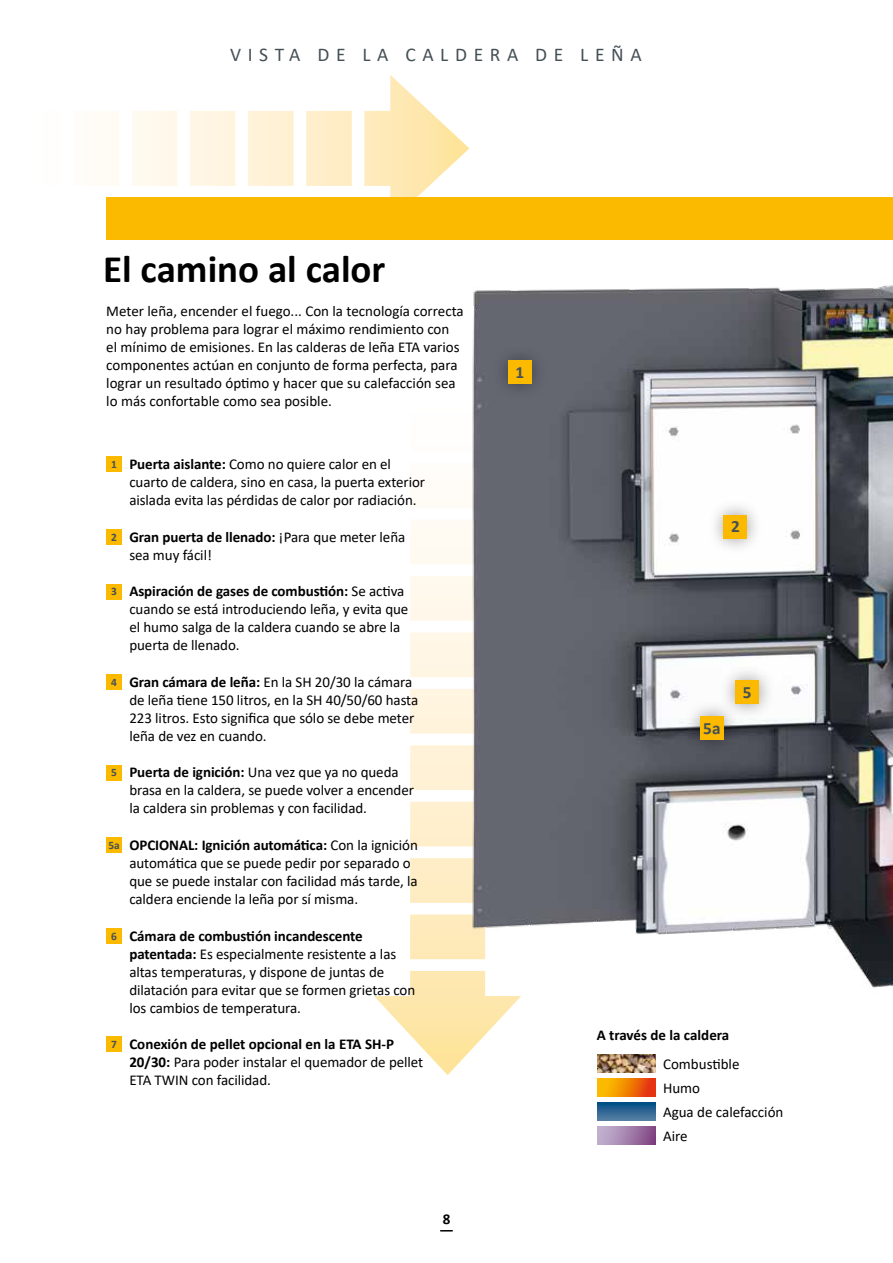
<style>
.page{position:relative;width:893px;height:1263px;background:#fff}
.page>*{position:absolute;margin:0;border:0;box-sizing:border-box;transform-origin:0 0}
.t1{font:700 39px "Calibri";color:#000}
.t2{font:19.5px "Calibri";letter-spacing:.34em;color:#455055}
.t3{font:700 17.25px "Calibri";color:#455055}
.t4{font:15px/18px "Calibri";letter-spacing:-.005em;color:#000}
.t5{font:700 15px "Calibri";color:#000}
.s1{font-weight:700;font-size:11.4px;color:#455055}
.s2{font-weight:700}
</style>
<div class="page">
<svg style="left:410px;top:148px;width:75px;height:848px"></svg>
<svg style="left:374px;top:996px;width:89px;height:79px"></svg>
<img style="left:463px;top:270px;width:430px;height:800px">
<svg style="left:106px;top:75px;width:363px;height:123px"></svg>
<div style="left:106px;top:198px;width:787px;height:42px;background:#fbb900"></div>
<div style="left:493px;top:345px;width:55px;height:55px;background:#61646d"></div>
<div style="left:508px;top:360px;width:24px;height:24px;background:#fbb900"></div>
<div style="left:708px;top:499px;width:55px;height:55px;background:#000;opacity:.4"></div>
<div style="left:724px;top:515px;width:23px;height:23px;background:#fbb900"></div>
<div style="left:720px;top:665px;width:55px;height:55px;background:#000;opacity:.4"></div>
<div style="left:735px;top:680px;width:24px;height:24px;background:#fbb900"></div>
<div style="left:684px;top:701px;width:56px;height:55px;background:#000;opacity:.4"></div>
<div style="left:700px;top:716px;width:24px;height:24px;background:#fbb900"></div>
<img style="left:598px;top:1054px;width:57px;height:18px">
<svg style="left:598px;top:1078px;width:57px;height:18px"></svg>
<svg style="left:598px;top:1102px;width:57px;height:18px"></svg>
<div style="left:598px;top:1126px;width:57px;height:18px;background:linear-gradient(to right,#c5b9d5,#834884)"></div>
<div style="left:106px;top:457px;width:16px;height:15px;background:#fbb900"></div>
<div style="left:106px;top:529px;width:16px;height:16px;background:#fbb900"></div>
<div style="left:106px;top:584px;width:16px;height:15px;background:#fbb900"></div>
<div style="left:106px;top:674px;width:16px;height:16px;background:#fbb900"></div>
<div style="left:106px;top:765px;width:16px;height:15px;background:#fbb900"></div>
<div style="left:106px;top:837px;width:16px;height:16px;background:#fbb900"></div>
<div style="left:106px;top:928px;width:16px;height:15px;background:#fbb900"></div>
<div style="left:106px;top:1036px;width:16px;height:16px;background:#fbb900"></div>
<h2 class="t2" style="left:230px;top:41px;width:413px">VISTA DE LA CALDERA DE LEÑA</h2>
<h1 class="t1" style="left:103px;top:241px;width:284px">El camino al calor</h1>
<p class="t4" style="left:106px;top:301px;width:359px">Meter leña, encender el fuego... Con la tecnología correcta no hay problema para lograr el máximo rendimiento con el mínimo de emisiones. En las calderas de leña ETA varios componentes actúan en conjunto de forma perfecta, para lograr un resultado óptimo y hacer que su calefacción sea lo más confortable como sea posible.</p>
<p class="t4" style="left:129px;top:455px;width:297px;text-indent:-18px"><span class="s1">1</span> <span class="s2">Puerta aislante:</span> Como no quiere calor en el cuarto de caldera, sino en casa, la puerta exterior aislada evita las pérdidas de calor por radiación.</p>
<p class="t4" style="left:129px;top:527px;width:277px;text-indent:-18px"><span class="s1">2</span> <span class="s2">Gran puerta de llenado:</span> ¡Para que meter leña sea muy fácil!</p>
<p class="t4" style="left:129px;top:582px;width:281px;text-indent:-18px"><span class="s1">3</span> <span class="s2">Aspiración de gases de combustión:</span> Se activa cuando se está introduciendo leña, y evita que el humo salga de la caldera cuando se abre la puerta de llenado.</p>
<p class="t4" style="left:129px;top:672px;width:290px;text-indent:-18px"><span class="s1">4</span> <span class="s2">Gran cámara de leña:</span> En la SH 20/30 la cámara de leña tiene 150 litros, en la SH 40/50/60 hasta 223 litros. Esto significa que sólo se debe meter leña de vez en cuando.</p>
<p class="t4" style="left:129px;top:763px;width:286px;text-indent:-18px"><span class="s1">5</span> <span class="s2">Puerta de ignición:</span> Una vez que ya no queda brasa en la caldera, se puede volver a encender la caldera sin problemas y con facilidad.</p>
<p class="t4" style="left:129px;top:836px;width:290px;text-indent:-21px"><span class="s1">5a</span> <span class="s2">OPCIONAL: Ignición automática:</span> Con la ignición automática que se puede pedir por separado o que se puede instalar con facilidad más tarde, la caldera enciende la leña por sí misma.</p>
<p class="t4" style="left:129px;top:926px;width:287px;text-indent:-18px"><span class="s1">6</span> <span class="s2">Cámara de combustión incandescente patentada:</span> Es especialmente resistente a las altas temperaturas, y dispone de juntas de dilatación para evitar que se formen grietas con los cambios de temperatura.</p>
<p class="t4" style="left:129px;top:1035px;width:295px;text-indent:-18px"><span class="s1">7</span> <span class="s2">Conexión de pellet opcional en la ETA SH-P<br>20/30:</span> Para poder instalar el quemador de pellet<br>ETA TWIN con facilidad.</p>
<p class="t5" style="left:443px;top:1208px;width:9px">8</p>
<p class="t3" style="left:516px;top:360px;width:10px">1</p>
<p class="t3" style="left:731px;top:515px;width:10px">2</p>
<p class="t3" style="left:703px;top:716px;width:19px">5a</p>
<p class="t3" style="left:743px;top:680px;width:10px">5</p>
<p class="t5" style="left:597px;top:1024px;width:134px">A través de la caldera</p>
<p class="t4" style="left:663px;top:1052px;width:122px;line-height:24px">Combustible<br>Humo<br>Agua de calefacción<br>Aire</p>
</div>
